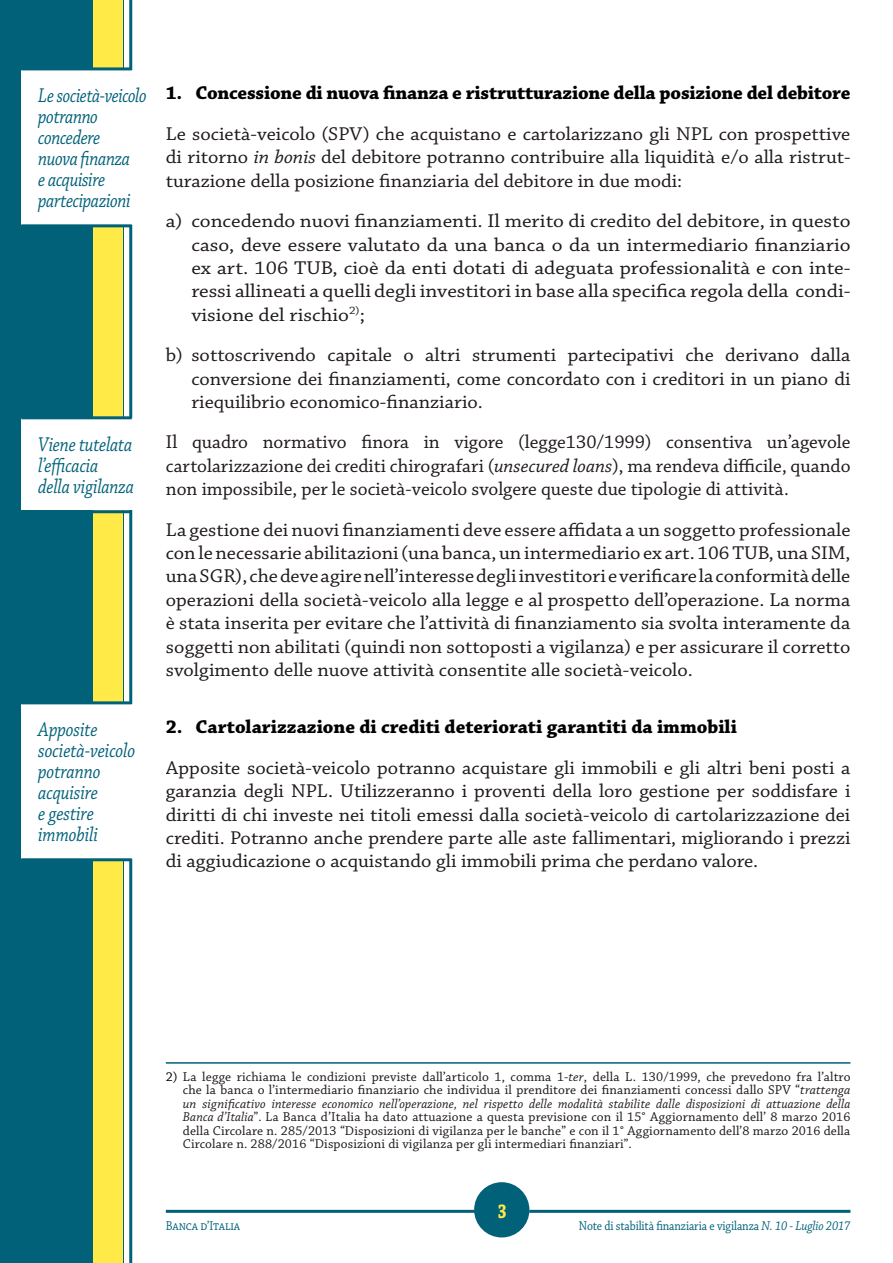
<style>
.page{position:relative;width:893px;height:1263px;background:#fff}
.page>*{position:absolute;margin:0;border:0;box-sizing:border-box;transform-origin:0 0}
.t1{font:italic 21px/21px "Chaparral Pro";letter-spacing:-.01em;color:#006179;scale:.82 1}
.t2{font:italic 21px/21px "Chaparral Pro";letter-spacing:-.01em;color:#006179;scale:.85 1}
.t3{font:italic 21px/21px "Chaparral Pro";letter-spacing:-.01em;color:#006179;scale:.84 1}
.t4{font:700 21px "Chaparral Pro";color:#ffea47;scale:.75 1}
.t5{font:19.5px/23.4px "Chaparral Pro";color:#1f191a;text-align:justify;scale:1.05 1}
.t6{font:19.5px/23.4px "Chaparral Pro";color:#1f191a;text-align:justify;scale:1.1 1}
.t7{font:19.5px/23.4px "Chaparral Pro";color:#1f191a;text-align:justify}
.t8{font:700 19.5px "Chaparral Pro";letter-spacing:-.01em;color:#000}
.t9{font:13.5px/13.5px "Chaparral Pro";letter-spacing:.01em;color:#1f191a;text-align:justify}
.t10{font:13.5px "Chaparral Pro";letter-spacing:-.01em;color:#006179;scale:.87 1}
.s1{font-style:italic}
.s2{color:#000}
</style>
<div class="page">
<svg style="left:474px;top:1215px;width:53px;height:23px"></svg>
<hr style="left:166px;top:1210px;width:308px;height:3px;background:#006179">
<hr style="left:529px;top:1210px;width:321px;height:3px;background:#006179">
<div style="left:474px;top:1182px;width:55px;height:55px;background:#006179;border-radius:50%"></div>
<div style="left:0;top:0;width:123px;height:1263px;background:#006179"></div>
<div style="left:94px;top:0;width:29px;height:1263px;background:#ffea47"></div>
<hr style="left:129px;top:0;width:3px;height:1263px;background:#006179">
<hr style="left:166px;top:1062px;width:684px;height:2px;background:#006179">
<div style="left:21px;top:70px;width:145px;height:154px;background:#fff"></div>
<hr style="left:21px;top:67px;width:111px;height:3px;background:#006179">
<hr style="left:21px;top:224px;width:111px;height:3px;background:#006179">
<div style="left:21px;top:419px;width:145px;height:91px;background:#fff"></div>
<hr style="left:21px;top:416px;width:111px;height:3px;background:#006179">
<hr style="left:21px;top:510px;width:111px;height:3px;background:#006179">
<div style="left:21px;top:704px;width:145px;height:154px;background:#fff"></div>
<hr style="left:21px;top:701px;width:111px;height:3px;background:#006179">
<hr style="left:21px;top:858px;width:111px;height:3px;background:#006179">
<p class="t1" style="left:38px;top:86px;width:134px">Le società-veicolo potranno concedere<br>nuova finanza<br>e acquisire partecipazioni</p>
<p class="t3" style="left:38px;top:435px;width:115px">Viene tutelata l’efficacia della vigilanza</p>
<p class="t2" style="left:38px;top:720px;width:116px">Apposite società-veicolo potranno acquisire<br>e gestire immobili</p>
<p class="t8" style="left:166px;top:82px;width:686px">1. Concessione di nuova finanza e ristrutturazione della posizione del debitore</p>
<p class="t5" style="left:166px;top:123px;width:653px">Le società-veicolo (SPV) che acquistano e cartolarizzano gli NPL con prospettive di ritorno <span class="s1">in bonis</span> del debitore potranno contribuire alla liquidità e/o alla ristrut&shy;turazione della posizione finanziaria del debitore in due modi:</p>
<p class="t6" style="left:191px;top:210px;width:601px;text-indent:-26px">a) concedendo nuovi finanziamenti. Il merito di credito del debitore, in questo caso, deve essere valutato da una banca o da un intermediario finanziario ex art. 106 TUB, cioè da enti dotati di adeguata professionalità e con inte&shy;ressi allineati a quelli degli investitori in base alla specifica regola della condi&shy;visione del rischio<sup>2)</sup>;</p>
<p class="t5" style="left:191px;top:344px;width:629px;text-indent:-26px">b) sottoscrivendo capitale o altri strumenti partecipativi che derivano dalla conversione dei finanziamenti, come concordato con i creditori in un piano di riequilibrio economico-finanziario.</p>
<p class="t7" style="left:166px;top:431px;width:686px">Il quadro normativo finora in vigore (legge130/1999) consentiva un’agevole cartolarizzazione dei crediti chirografari (<span class="s1">unsecured loans</span>), ma rendeva difficile, quando non impossibile, per le società-veicolo svolgere queste due tipologie di attività.</p>
<p class="t5" style="left:166px;top:518px;width:654px">La gestione dei nuovi finanziamenti deve essere affidata a un soggetto professionale con le necessarie abilitazioni (una banca, un intermediario ex art. 106 TUB, una SIM, una SGR), che deve agire nell’interesse degli investitori e verificare la conformità delle operazioni della società-veicolo alla legge e al prospetto dell’operazione. La norma è stata inserita per evitare che l’attività di finanziamento sia svolta interamente da soggetti non abilitati (quindi non sottoposti a vigilanza) e per assicurare il corretto svolgimento delle nuove attività consentite alle società-veicolo.</p>
<p class="t8" style="left:166px;top:716px;width:572px">2. Cartolarizzazione di crediti deteriorati garantiti da immobili</p>
<p class="t5" style="left:166px;top:757px;width:653px">Apposite società-veicolo potranno acquistare gli immobili e gli altri beni posti a garanzia degli NPL. Utilizzeranno i proventi della loro gestione per soddisfare i diritti di chi investe nei titoli emessi dalla società-veicolo di cartolarizzazione dei crediti. Potranno anche prendere parte alle aste fallimentari, migliorando i prezzi di aggiudicazione o acquistando gli immobili prima che perdano valore.</p>
<p class="t9" style="left:183px;top:1070px;width:669px;text-indent:-17px"><span class="s2">2)</span> La legge richiama le condizioni previste dall’articolo 1, comma 1-<span class="s1">ter</span>, della L. 130/1999, che prevedono fra l’altro che la banca o l’intermediario finanziario che individua il prenditore dei finanziamenti concessi dallo SPV “<span class="s1">trattenga un significativo interesse economico nell’operazione, nel rispetto delle modalità stabilite dalle disposizioni di attuazione della Banca d’Italia</span>”. La Banca d’Italia ha dato attuazione a questa previsione con il 15° Aggiornamento dell’ 8 marzo 2016 della Circolare n. 285/2013 “Disposizioni di vigilanza per le banche” e con il 1° Aggiornamento dell’8 marzo 2016 della Circolare n. 288/2016 “Disposizioni di vigilanza per gli intermediari finanziari”.</p>
<p class="t4" style="left:498px;top:1198px;width:13px">3</p>
<p class="t10" style="left:166px;top:1219px;width:87px">Banca d’Italia</p>
<p class="t10" style="left:579px;top:1219px;width:314px">Note di stabilità finanziaria e vigilanza <span class="s1">N. 10 - Luglio 2017</span></p>
</div>
